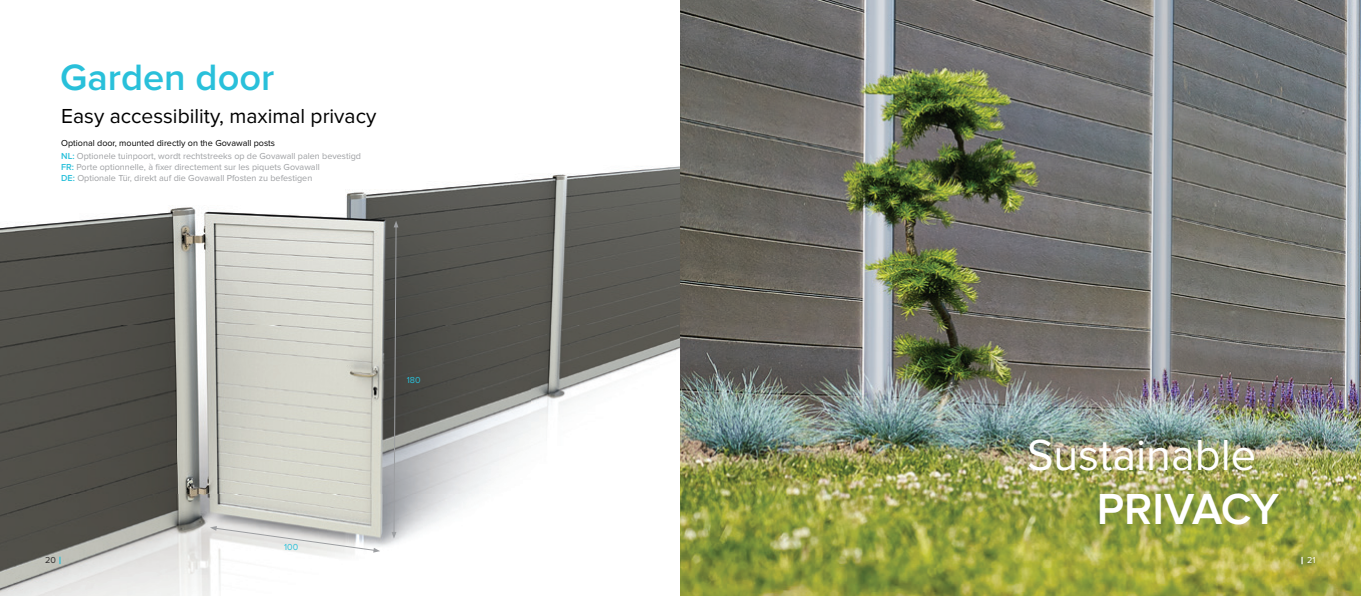
<style>
.page{position:relative;width:1361px;height:596px;background:#fff}
.page>*{position:absolute;margin:0;border:0;box-sizing:border-box;transform-origin:0 0}
.t1{font:45px "Proxima Nova";color:#fff}
.t2{font:600 45px "Proxima Nova";color:#fff}
.t3{font:600 38px "Proxima Nova";color:#29c0da}
.t4{font:21px "Proxima Nova";color:#000}
.t5{font:9px/13.6px "Proxima Nova";color:#9d9fa2}
.t6{font:9px "Proxima Nova";color:#29c0da}
.t7{font:9px "Proxima Nova";color:#2b292a}
.t8{font:9px "Proxima Nova";color:#fff}
.s1{color:#000}
.s2{font-weight:600;color:#29c0da}
</style>
<div class="page">
<img style="left:0;top:166px;width:680px;height:429px">
<img style="left:680px;top:0;width:681px;height:595px">
<svg style="left:210px;top:525px;width:170px;height:27px"></svg>
<svg style="left:391px;top:220px;width:7px;height:318px;background:#6f706f"></svg>
<svg style="left:59px;top:556px;width:2px;height:7px"></svg>
<h2 class="t3" style="left:60px;top:55px;width:216px">Garden door</h2>
<h3 class="t4" style="left:61px;top:104px;width:317px">Easy accessibility, maximal privacy</h3>
<p class="t5" style="left:61px;top:136px;width:301px"><span class="s1">Optional door, mounted directly on the Govawall posts<br></span><span class="s2">NL:</span> Optionele tuinpoort, wordt rechtstreeks op de Govawall palen bevestigd</p>
<p class="t5" style="left:61px;top:162px;width:260px;line-height:10.8px"><span class="s2">FR:</span> Porte optionnelle, à fixer directement sur les piquets Govawall<br><span class="s2">DE:</span> Optionale Tür, direkt auf die Govawall Pfosten zu befestigen</p>
<p class="t6" style="left:284px;top:541px;width:16px">100</p>
<p class="t6" style="left:407px;top:375px;width:15px">180</p>
<h1 class="t1" style="left:1027px;top:428px;width:231px">Sustainable</h1>
<h1 class="t2" style="left:1096px;top:482px;width:184px">PRIVACY</h1>
<p class="t7" style="left:45px;top:554px;width:12px">20</p>
<p class="t8" style="left:1307px;top:554px;width:10px">21</p>
</div>
